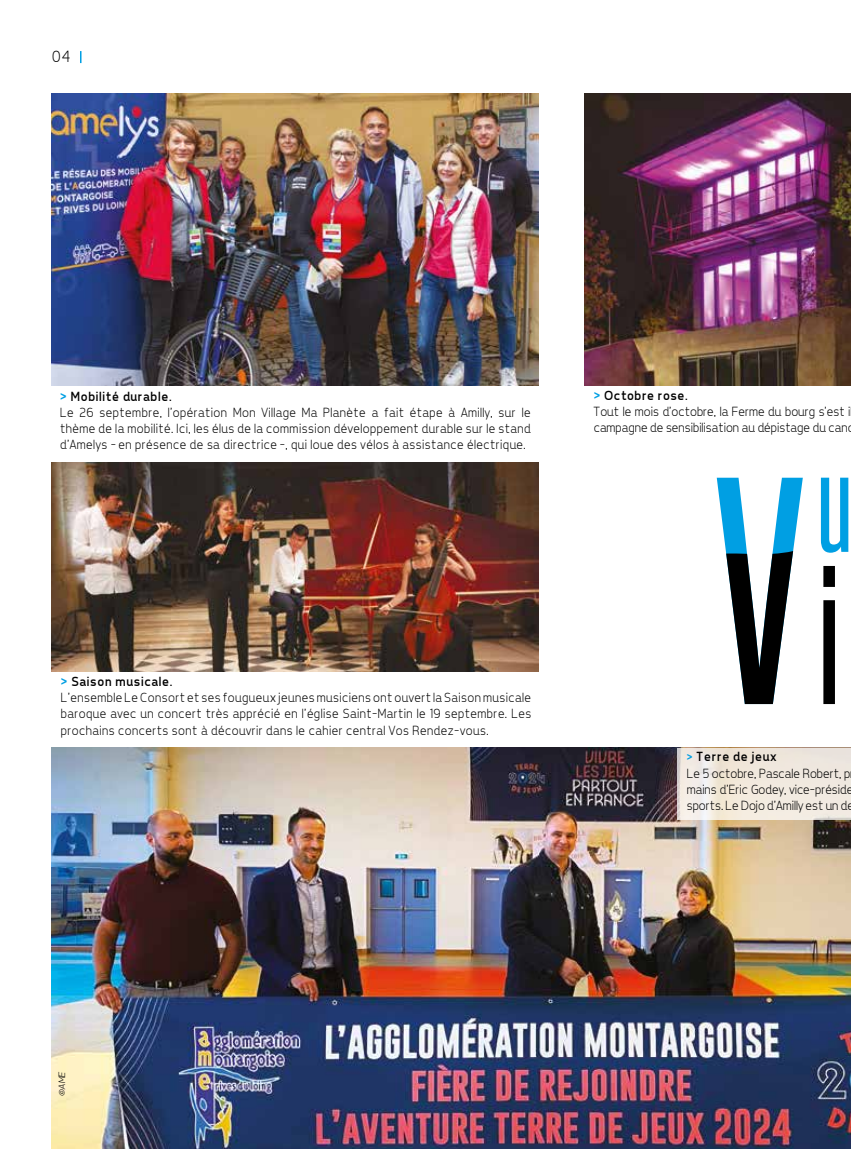
<style>
.page{position:relative;width:851px;height:1149px;background:#fff}
.page>*{position:absolute;margin:0;border:0;box-sizing:border-box;transform-origin:0 0}
.t1{font:167.7px "Steelfish Rg";color:#000}
.t2{font:119.85px "Steelfish Rg";color:#009fe3}
.t3{font:300 16.5px "Tepeno Sans";color:#000}
.t4{font:300 13.5px/16.2px "Tepeno Sans";letter-spacing:.03em;color:#000}
.t5{font:300 13.5px/16.2px "Tepeno Sans";color:#000}
.t6{font:italic 300 9.45px "Tepeno Sans";color:#000;scale:1.11 1}
.s1{font-weight:400;color:#009fe3}
.s2{font-weight:400}
.s3{font-size:274.8px;color:#009fe3}
.s4{font-weight:400;font-size:12px;color:#009fe3}
</style>
<div class="page">
<svg style="left:80px;top:51px;width:1px;height:12px"></svg>
<svg style="left:726px;top:551px;width:67px;height:152px"></svg>
<img style="left:52px;top:747px;width:798px;height:401px">
<img style="left:584px;top:94px;width:266px;height:291px">
<img style="left:51px;top:94px;width:487px;height:291px">
<svg style="left:677px;top:747px;width:173px;height:72px;background:#efe7dd"></svg>
<img style="left:52px;top:462px;width:486px;height:209px">
<p class="t3" style="left:51px;top:47px;width:20px">04</p>
<p class="t4" style="left:60px;top:387px;width:472px"><span class="s1">&gt;</span> <span class="s2">Mobilité durable.<br></span>Le 26 septembre, l’opération Mon Village Ma Planète a fait étape à Amilly, sur le thème de la mobilité. Ici, les élus de la commission développement durable sur le stand d’Amelys - en présence de sa directrice -, qui loue des vélos à assistance électrique.</p>
<p class="t4" style="left:60px;top:672px;width:472px"><span class="s1">&gt;</span> <span class="s2">Saison musicale.<br></span>L’ensemble Le Consort et ses fougueux jeunes musiciens ont ouvert la Saison musicale baroque avec un concert très apprécié en l’église Saint-Martin le 19 septembre. Les prochains concerts sont à découvrir dans le cahier central Vos Rendez-vous.</p>
<p class="t5" style="left:593px;top:387px;width:261px"><span class="s1">&gt;</span> <span class="s2">Octobre rose.<br></span>Tout le mois d’octobre, la Ferme du bourg s’est i campagne de sensibilisation au dépistage du canc</p>
<h2 class="t2" style="left:816px;top:429px;width:37px">u</h2>
<h1 class="t1" style="left:713px;top:532px;width:129px">i<span class="s3">V</span></h1>
<p class="t5" style="left:686px;top:748px;width:169px"><span class="s4">&gt;</span> <span class="s2">Terre de jeux<br></span>Le 5 octobre, Pascale Robert, p mains d’Eric Godey, vice-préside sports. Le Dojo d’Amilly est un de</p>
<p class="t6" style="left:56px;top:1096px;width:24px;rotate:-90deg">©AME</p>
</div>
